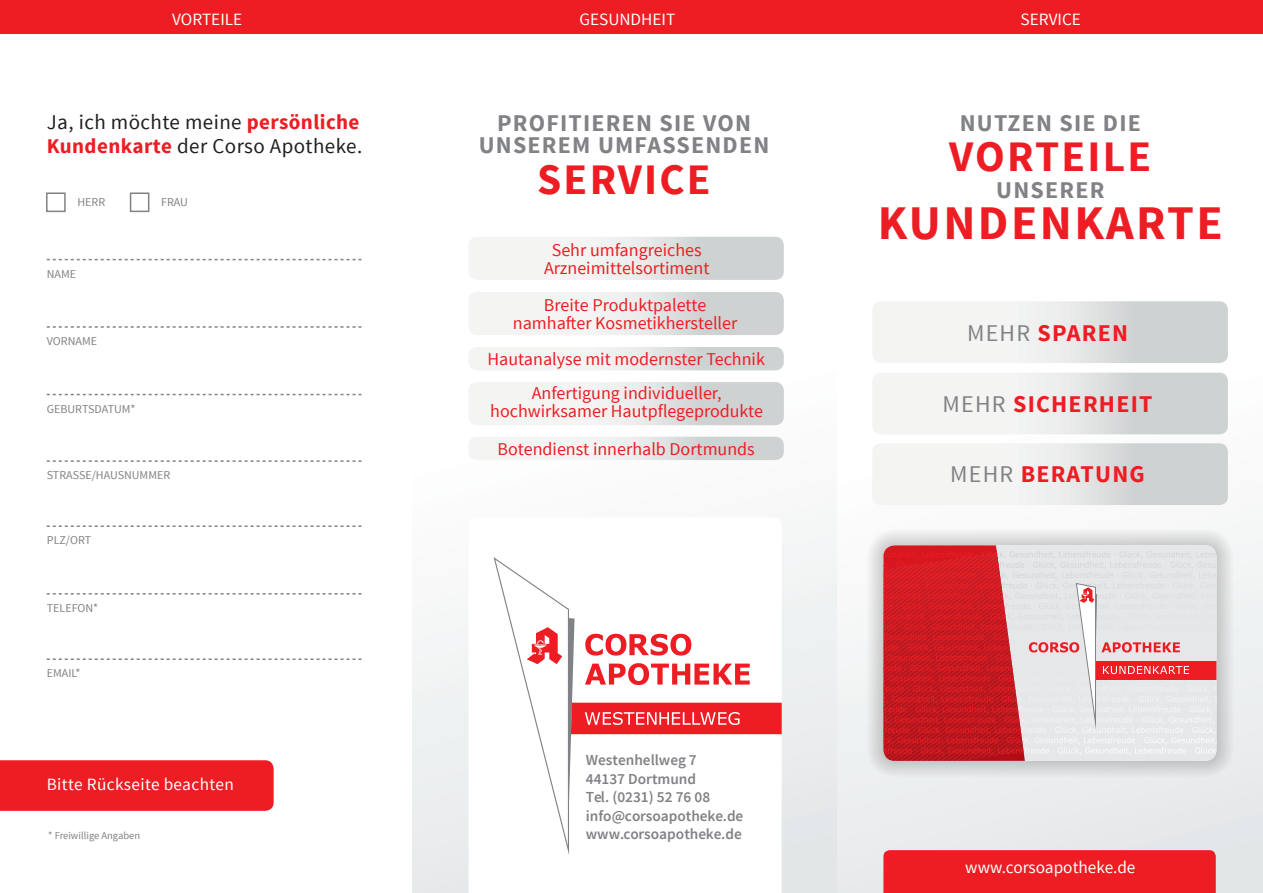
<style>
.page{position:relative;width:1263px;height:893px;background:#fff}
.page>*{position:absolute;margin:0;border:0;box-sizing:border-box;transform-origin:0 0}
.t1{font:700 48.3px "Source Sans Pro";letter-spacing:.05em;color:#ee1d23}
.t2{font:700 43.5px "Source Sans Pro";letter-spacing:.05em;color:#ee1d23}
.t3{font:700 24px/22.5px "Source Sans Pro";letter-spacing:.05em;color:#808285;text-align:center}
.t4{font:700 24px "Source Sans Pro";letter-spacing:.05em;color:#ee1d23}
.t5{font:21px/24px "Source Sans Pro";letter-spacing:.02em;color:#231f20}
.t6{font:18px/18px "Source Sans Pro";color:#ee1d23;text-align:center}
.t7{font:17.25px "Source Sans Pro";color:#fff}
.t8{font:17.25px "Source Sans Pro";letter-spacing:.02em;color:#fff}
.t9{font:600 15.3px/18.5px "Source Sans Pro";color:#808285}
.t10{font:12px "Source Sans Pro";color:#808285}
.t11{font:10.5px "Source Sans Pro";color:#808285}
.s1{font-weight:700;color:#ee1d23}
.s2{font-weight:400;color:#808285}
</style>
<div class="page">
<div style="left:412px;top:0;width:425px;height:893px;background:linear-gradient(to bottom,#fff,#e8ebec)"></div>
<div style="left:837px;top:0;width:426px;height:893px;background:linear-gradient(to bottom,#fff,#e9ebec)"></div>
<div style="left:0;top:0;width:1263px;height:33px;background:#ee1d23"></div>
<div style="left:883px;top:850px;width:333px;height:43px;background:#ee1d23"></div>
<div style="left:468px;top:237px;width:316px;height:43px;background:linear-gradient(to right,#fffefd,#cccfcf);border-radius:9px"></div>
<div style="left:872px;top:301px;width:356px;height:62px;background:linear-gradient(to right,#fffefd,#cccfcf);border-radius:9px"></div>
<div style="left:872px;top:373px;width:356px;height:61px;background:linear-gradient(to right,#fffefd,#cccfcf);border-radius:9px"></div>
<div style="left:872px;top:443px;width:356px;height:62px;background:linear-gradient(to right,#fffefd,#cccfcf);border-radius:9px"></div>
<div style="left:468px;top:292px;width:316px;height:43px;background:linear-gradient(to right,#fffefd,#cccfcf);border-radius:9px"></div>
<div style="left:468px;top:382px;width:316px;height:43px;background:linear-gradient(to right,#fffefd,#cccfcf);border-radius:9px"></div>
<div style="left:468px;top:347px;width:316px;height:23px;background:linear-gradient(to right,#fffefd,#cccfcf);border-radius:9px"></div>
<div style="left:468px;top:437px;width:316px;height:23px;background:linear-gradient(to right,#fffefd,#cccfcf);border-radius:9px"></div>
<svg style="left:468px;top:517px;width:314px;height:376px"></svg>
<svg style="left:493px;top:557px;width:289px;height:298px"></svg>
<svg style="left:47px;top:259px;width:314px;height:1px"></svg>
<svg style="left:47px;top:326px;width:314px;height:2px"></svg>
<svg style="left:47px;top:394px;width:314px;height:1px"></svg>
<svg style="left:47px;top:460px;width:314px;height:2px"></svg>
<svg style="left:47px;top:525px;width:314px;height:2px"></svg>
<svg style="left:47px;top:593px;width:314px;height:2px"></svg>
<svg style="left:47px;top:658px;width:314px;height:2px"></svg>
<div style="left:0;top:760px;width:274px;height:51px;background:#ee1d23"></div>
<div style="left:46px;top:192px;width:20px;height:20px;border:2px solid #808285"></div>
<div style="left:130px;top:192px;width:19px;height:20px;border:2px solid #808285"></div>
<div style="left:866px;top:528px;width:367px;height:250px;background:#231f20;opacity:.41"></div>
<div style="left:1092px;top:661px;width:124px;height:18px;background:#ee1d23"></div>
<svg style="left:883px;top:545px;width:326px;height:216px;background:#da8f93"></svg>
<p class="t7" style="left:172px;top:9px;width:72px">VORTEILE</p>
<p class="t7" style="left:579px;top:9px;width:97px">GESUNDHEIT</p>
<p class="t5" style="left:47px;top:110px;width:317px">Ja, ich möchte meine <span class="s1">persönliche<br>Kundenkarte</span> der Corso Apotheke.</p>
<p class="t10" style="left:77px;top:195px;width:30px">HERR</p>
<p class="t10" style="left:161px;top:195px;width:28px">FRAU</p>
<p class="t10" style="left:47px;top:266px;width:31px">NAME</p>
<p class="t10" style="left:47px;top:334px;width:52px">VORNAME</p>
<p class="t10" style="left:47px;top:401px;width:90px">GEBURTSDATUM*</p>
<p class="t10" style="left:47px;top:467px;width:125px">STRASSE/HAUSNUMMER</p>
<p class="t10" style="left:47px;top:533px;width:46px">PLZ/ORT</p>
<p class="t10" style="left:47px;top:601px;width:53px">TELEFON*</p>
<p class="t10" style="left:47px;top:666px;width:35px">EMAIL*</p>
<p class="t8" style="left:47px;top:773px;width:188px">Bitte Rückseite beachten</p>
<p class="t11" style="left:48px;top:829px;width:94px">* Freiwillige Angaben</p>
<h3 class="t3" style="left:479px;top:112px;width:292px">PROFITIEREN SIE VON<br>UNSEREM UMFASSENDEN</h3>
<h2 class="t2" style="left:537px;top:151px;width:175px">SERVICE</h2>
<p class="t6" style="left:544px;top:242px;width:167px">Sehr umfangreiches<br>Arzneimittelsortiment</p>
<p class="t6" style="left:513px;top:296px;width:226px">Breite Produktpalette namhafter Kosmetikhersteller</p>
<p class="t6" style="left:487px;top:351px;width:279px">Hautanalyse mit modernster Technik</p>
<p class="t6" style="left:490px;top:385px;width:274px">Anfertigung individueller, hochwirksamer Hautpflegeprodukte</p>
<p class="t6" style="left:497px;top:440px;width:259px">Botendienst innerhalb Dortmunds</p>
<p class="t9" style="left:586px;top:752px;width:159px">Westenhellweg 7<br>44137 Dortmund<br>Tel. (0231) 52 76 08 info@corsoapotheke.de www.corsoapotheke.de</p>
<p class="t7" style="left:1020px;top:9px;width:62px">SERVICE</p>
<h3 class="t3" style="left:960px;top:112px;width:183px">NUTZEN SIE DIE</h3>
<h2 class="t2" style="left:949px;top:129px;width:204px">VORTEILE</h2>
<h3 class="t3" style="left:996px;top:180px;width:110px">UNSERER</h3>
<h1 class="t1" style="left:878px;top:192px;width:347px">KUNDENKARTE</h1>
<h3 class="t4" style="left:967px;top:317px;width:162px"><span class="s2">MEHR</span> SPAREN</h3>
<h3 class="t4" style="left:942px;top:388px;width:211px"><span class="s2">MEHR</span> SICHERHEIT</h3>
<h3 class="t4" style="left:950px;top:459px;width:196px"><span class="s2">MEHR</span> BERATUNG</h3>
<p class="t7" style="left:965px;top:856px;width:172px">www.corsoapotheke.de</p>
</div>
